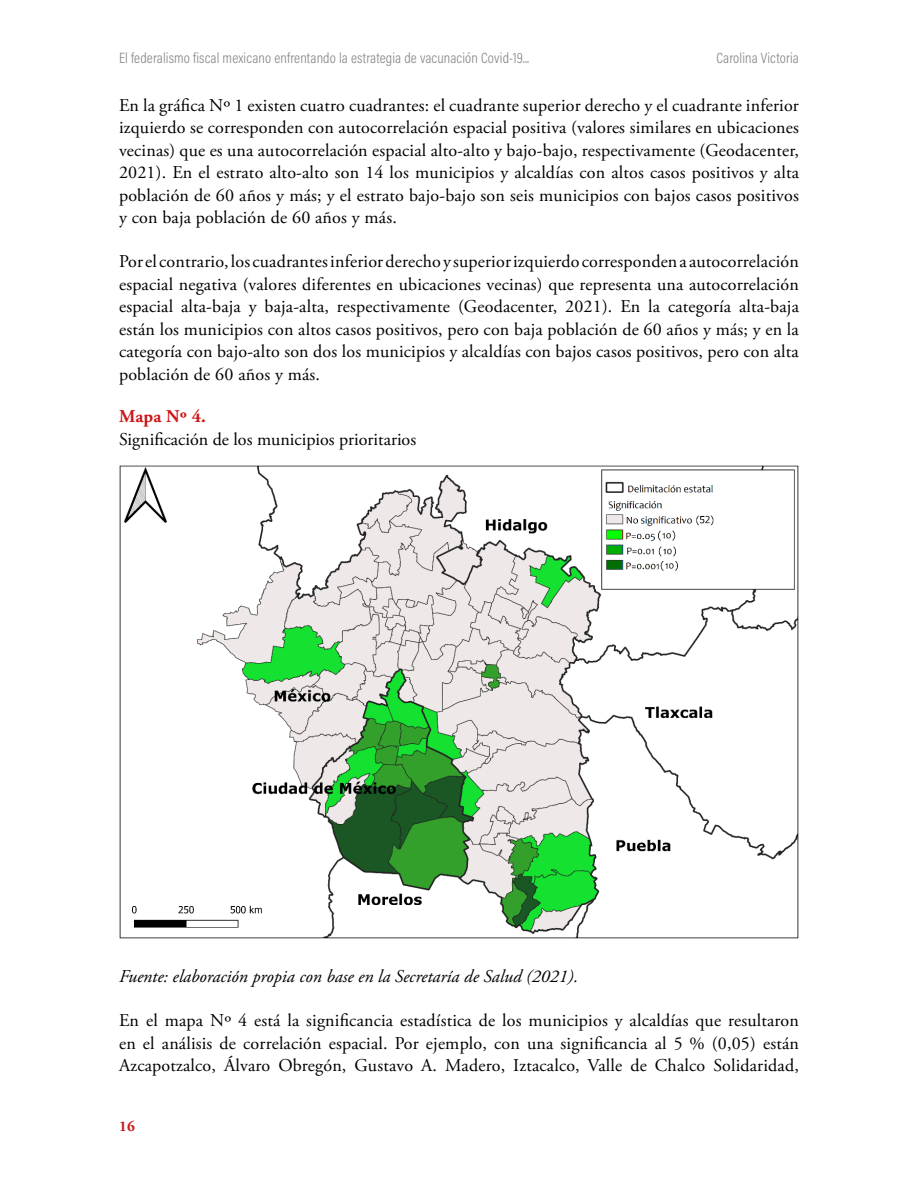
<style>
.page{position:relative;width:918px;height:1188px;background:#fff}
.page>*{position:absolute;margin:0;border:0;box-sizing:border-box;transform-origin:0 0}
.Texto{font:18px/22.5px "Adobe Garamond Pro";letter-spacing:.01em;color:#000;text-align:justify}
.Fuente{font:italic 18px "Adobe Garamond Pro";color:#000}
.Titulo_figura_2{font:18px "Adobe Garamond Pro";color:#000}
.Titulo_figura{font:700 18px "Adobe Garamond Pro";letter-spacing:.01em;color:#cd1719}
.t1{font:15px "Acumin Variable Concept";letter-spacing:.01em;color:#878787}
.t2{font:700 15px "Adobe Garamond Pro";color:#cd1719}
</style>
<div class="page">
<img style="left:119px;top:465px;width:680px;height:474px">
<p class="t1" style="left:119px;top:48px;width:412px">El federalismo fiscal mexicano enfrentando la estrategia de vacunación Covid-19...</p>
<p class="t1" style="left:716px;top:48px;width:84px">Carolina Victoria</p>
<p class="Texto" style="left:119px;top:95px;width:681px">En la gráfica Nº 1 existen cuatro cuadrantes: el cuadrante superior derecho y el cuadrante inferior izquierdo se corresponden con autocorrelación espacial positiva (valores similares en ubicaciones vecinas) que es una autocorrelación espacial alto-alto y bajo-bajo, respectivamente (Geodacenter, 2021). En el estrato alto-alto son 14 los municipios y alcaldías con altos casos positivos y alta población de 60 años y más; y el estrato bajo-bajo son seis municipios con bajos casos positivos y con baja población de 60 años y más.</p>
<p class="Texto" style="left:119px;top:251px;width:681px">Por el contrario, los cuadrantes inferior derecho y superior izquierdo corresponden a autocorrelación espacial negativa (valores diferentes en ubicaciones vecinas) que representa una autocorrelación espacial alta-baja y baja-alta, respectivamente (Geodacenter, 2021). En la categoría alta-baja están los municipios con altos casos positivos, pero con baja población de 60 años y más; y en la categoría con bajo-alto son dos los municipios y alcaldías con bajos casos positivos, pero con alta población de 60 años y más.</p>
<p class="Titulo_figura" style="left:119px;top:406px;width:88px">Mapa Nº 4.</p>
<p class="Titulo_figura_2" style="left:119px;top:428px;width:299px">Significación de los municipios prioritarios</p>
<p class="Fuente" style="left:119px;top:966px;width:461px">Fuente: elaboración propia con base en la Secretaría de Salud (2021).</p>
<p class="Texto" style="left:119px;top:1010px;width:681px">En el mapa Nº 4 está la significancia estadística de los municipios y alcaldías que resultaron en el análisis de correlación espacial. Por ejemplo, con una significancia al 5 % (0,05) están Azcapotzalco, Álvaro Obregón, Gustavo A. Madero, Iztacalco, Valle de Chalco Solidaridad,</p>
<p class="t2" style="left:119px;top:1118px;width:17px">16</p>
</div>
